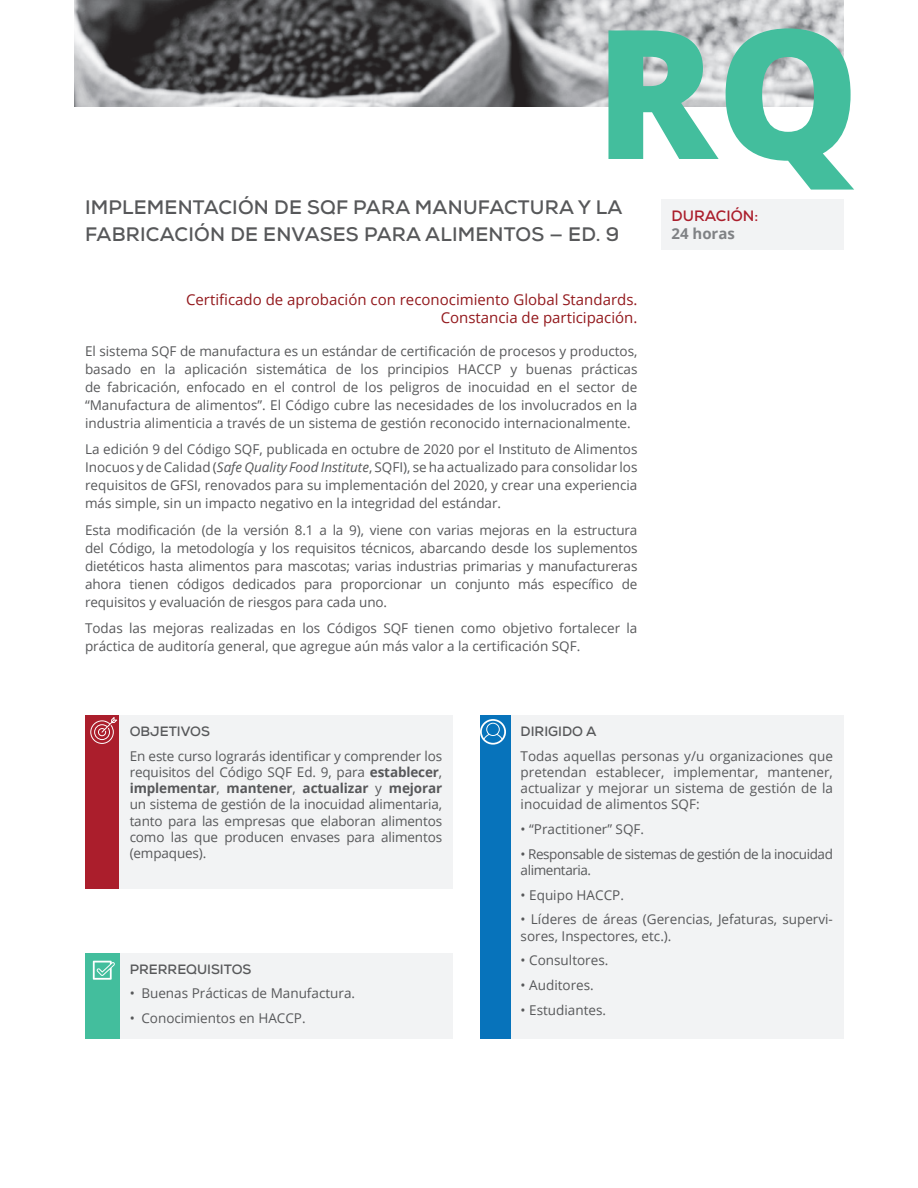
<style>
.page{position:relative;width:918px;height:1188px;background:#fff}
.page>*{position:absolute;margin:0;border:0;box-sizing:border-box;transform-origin:0 0}
.t1{font:800 180px "Open Sans";color:#43be9d}
.t2{font:700 19.5px/27px "Nexa";letter-spacing:.01em;color:#57585a}
.t3{font:15px/18px "Open Sans";color:#93191d;text-align:right}
.Secciones{font:700 15px "Nexa";color:#ab1e2c}
.Secciones-2{font:700 15px "Open Sans";color:#808285}
.t4{font:13.5px/18px "Open Sans";color:#57585a;text-align:justify}
.t5{font:13.5px/16.2px "Open Sans";letter-spacing:-.03em;color:#57585a}
.t6{font:700 13.5px "Nexa";color:#57585a}
.s1{font-style:italic}
.s2{font-weight:700}
</style>
<div class="page">
<div style="left:661px;top:199px;width:183px;height:51px;background:#f2f3f4"></div>
<img style="left:74px;top:0;width:770px;height:106px">
<div style="left:85px;top:715px;width:34px;height:174px;background:#ab1e2c"></div>
<div style="left:119px;top:715px;width:334px;height:174px;background:#f2f3f4"></div>
<svg style="left:90px;top:717px;width:27px;height:27px"></svg>
<div style="left:510px;top:715px;width:334px;height:324px;background:#f2f3f4"></div>
<div style="left:119px;top:953px;width:334px;height:86px;background:#f2f3f4"></div>
<div style="left:480px;top:715px;width:30px;height:324px;background:#0773bb"></div>
<div style="left:85px;top:953px;width:34px;height:86px;background:#43be9d"></div>
<svg style="left:480px;top:719px;width:26px;height:26px"></svg>
<svg style="left:93px;top:961px;width:22px;height:19px"></svg>
<h1 class="t1" style="left:595px;top:-43px;width:267px">RQ</h1>
<p class="t2" style="left:85px;top:194px;width:539px">IMPLEMENTACIÓN DE SQF PARA MANUFACTURA Y LA<br>FABRICACIÓN DE ENVASES PARA ALIMENTOS — ED. 9</p>
<p class="t3" style="left:186px;top:290px;width:453px">Certificado de aprobación con reconocimiento Global Standards.<br>Constancia de participación.</p>
<p class="t4" style="left:85px;top:341px;width:554px">El sistema SQF de manufactura es un estándar de certificación de procesos y productos, basado en la aplicación sistemática de los principios HACCP y buenas prácticas de fabricación, enfocado en el control de los peligros de inocuidad en el sector de “Manufactura de alimentos”. El Código cubre las necesidades de los involucrados en la industria alimenticia a través de un sistema de gestión reconocido internacionalmente.</p>
<p class="t4" style="left:85px;top:440px;width:554px">La edición 9 del Código SQF, publicada en octubre de 2020 por el Instituto de Alimentos Inocuos y de Calidad (<span class="s1">Safe Quality Food Institute</span>, SQFI), se ha actualizado para consolidar los requisitos de GFSI, renovados para su implementación del 2020, y crear una experiencia más simple, sin un impacto negativo en la integridad del estándar.</p>
<p class="t4" style="left:85px;top:520px;width:554px">Esta modificación (de la versión 8.1 a la 9), viene con varias mejoras en la estructura del Código, la metodología y los requisitos técnicos, abarcando desde los suplementos dietéticos hasta alimentos para mascotas; varias industrias primarias y manufactureras ahora tienen códigos dedicados para proporcionar un conjunto más específico de requisitos y evaluación de riesgos para cada uno.</p>
<p class="t4" style="left:85px;top:619px;width:554px">Todas las mejoras realizadas en los Códigos SQF tienen como objetivo fortalecer la práctica de auditoría general, que agregue aún más valor a la certificación SQF.</p>
<p class="Secciones" style="left:671px;top:207px;width:88px">DURACIÓN:</p>
<p class="Secciones-2" style="left:671px;top:223px;width:65px">24 horas</p>
<p class="t6" style="left:130px;top:723px;width:82px">OBJETIVOS</p>
<p class="t4" style="left:130px;top:748px;width:314px;line-height:16.2px">En este curso lograrás identificar y comprender los requisitos del Código SQF Ed. 9, para <span class="s2">establecer</span>, <span class="s2">implementar</span>, <span class="s2">mantener</span>, <span class="s2">actualizar</span> y <span class="s2">mejorar </span>un sistema de gestión de la inocuidad alimentaria, tanto para las empresas que elaboran alimentos como las que producen envases para alimentos (empaques).</p>
<p class="t6" style="left:130px;top:960px;width:123px">PRERREQUISITOS</p>
<p class="t4" style="left:130px;top:984px;width:227px">• Buenas Prácticas de Manufactura.</p>
<p class="t4" style="left:130px;top:1009px;width:177px">• Conocimientos en HACCP.</p>
<p class="t6" style="left:521px;top:723px;width:77px">DIRIGIDO A</p>
<p class="t4" style="left:521px;top:747px;width:314px;line-height:16.2px">Todas aquellas personas y/u organizaciones que pretendan establecer, implementar, mantener, actualizar y mejorar un sistema de gestión de la inocuidad de alimentos SQF:</p>
<p class="t4" style="left:521px;top:820px;width:125px">• “Practitioner” SQF.</p>
<p class="t5" style="left:521px;top:845px;width:314px">• Responsable de sistemas de gestión de la inocuidad alimentaria.</p>
<p class="t4" style="left:521px;top:885px;width:105px">• Equipo HACCP.</p>
<p class="t4" style="left:521px;top:911px;width:314px;line-height:16.2px">• Líderes de áreas (Gerencias, Jefaturas, supervi&shy;sores, Inspectores, etc.).</p>
<p class="t4" style="left:521px;top:951px;width:89px">• Consultores.</p>
<p class="t4" style="left:521px;top:976px;width:75px">• Auditores.</p>
<p class="t4" style="left:521px;top:1000px;width:87px">• Estudiantes.</p>
</div>
